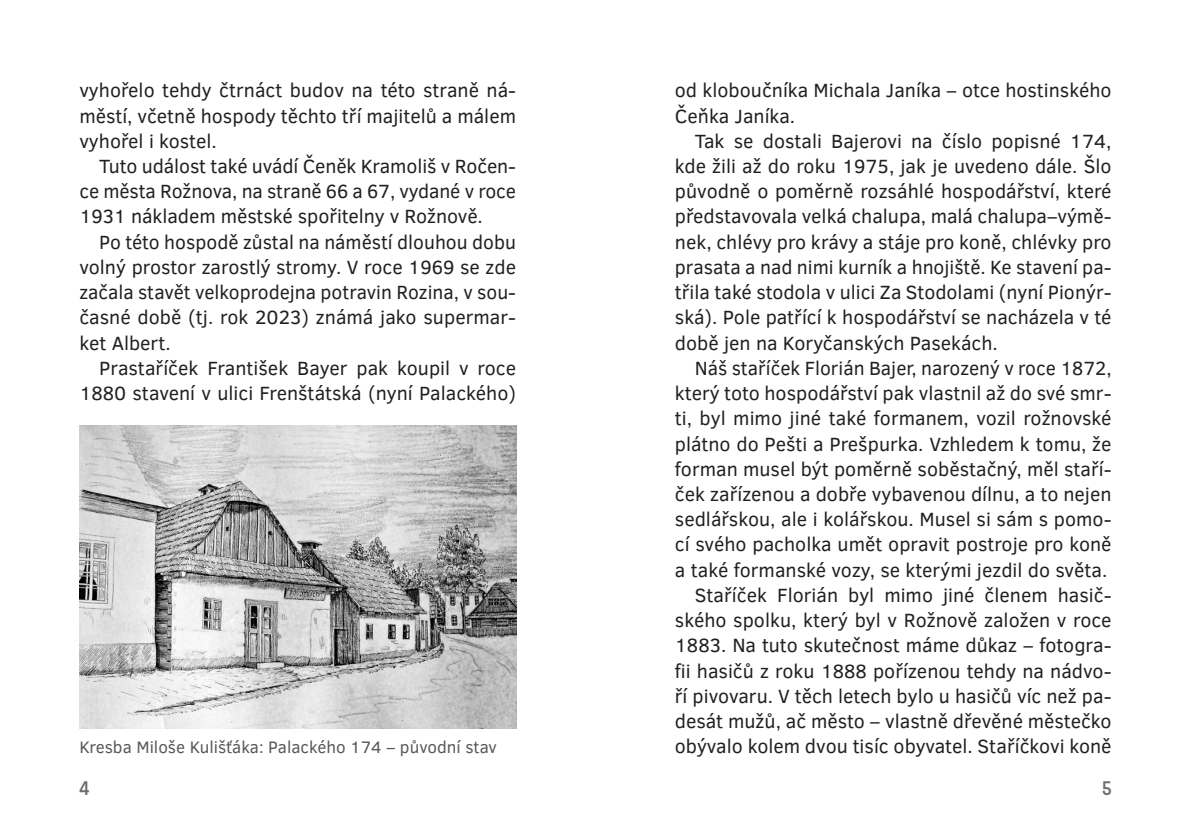
<style>
.page{position:relative;width:1191px;height:840px;background:#fff}
.page>*{position:absolute;margin:0;border:0;box-sizing:border-box;transform-origin:0 0}
.Text-deleni-Lepsi-me{font:19.6px/25.2px "Clear Sans";color:#231f20;text-align:justify}
.t1{font:600 19.6px "Ladislav";color:#6c6d70}
.Popiska_fota{font:17px "Clear Sans";color:#57585a}
</style>
<div class="page">
<img style="left:79px;top:425px;width:437px;height:302px">
<p class="Text-deleni-Lepsi-me" style="left:79px;top:78px;width:438px">vyhořelo tehdy čtrnáct budov na této straně ná&shy;městí, včetně hospody těchto tří majitelů a málem vyhořel i kostel.</p>
<p class="Text-deleni-Lepsi-me" style="left:79px;top:153px;width:438px;text-indent:20px">Tuto událost také uvádí Čeněk Kramoliš v Ročen&shy;ce města Rožnova, na straně 66 a 67, vydané v roce 1931 nákladem městské spořitelny v Rožnově.</p>
<p class="Text-deleni-Lepsi-me" style="left:79px;top:229px;width:438px;text-indent:20px">Po této hospodě zůstal na náměstí dlouhou dobu volný prostor zarostlý stromy. V roce 1969 se zde začala stavět velkoprodejna potravin Rozina, v sou&shy;časné době (tj. rok 2023) známá jako supermar&shy;ket Albert.</p>
<p class="Text-deleni-Lepsi-me" style="left:79px;top:355px;width:438px;text-align:right">Prastaříček František Bayer pak koupil v roce<br>1880 stavení v ulici Frenštátská (nyní Palackého)</p>
<p class="Text-deleni-Lepsi-me" style="left:675px;top:78px;width:438px">od kloboučníka Michala Janíka – otce hostinského<br>Čeňka Janíka.</p>
<p class="Text-deleni-Lepsi-me" style="left:675px;top:128px;width:438px;text-indent:20px">Tak se dostali Bajerovi na číslo popisné 174, kde žili až do roku 1975, jak je uvedeno dále. Šlo původně o poměrně rozsáhlé hospodářství, které představovala velká chalupa, malá chalupa–výmě&shy;nek, chlévy pro krávy a stáje pro koně, chlévky pro prasata a nad nimi kurník a hnojiště. Ke stavení pa&shy;třila také stodola v ulici Za Stodolami (nyní Pionýr&shy;ská). Pole patřící k hospodářství se nacházela v té době jen na Koryčanských Pasekách.</p>
<p class="Text-deleni-Lepsi-me" style="left:675px;top:355px;width:438px;text-indent:20px">Náš staříček Florián Bajer, narozený v roce 1872, který toto hospodářství pak vlastnil až do své smr&shy;ti, byl mimo jiné také formanem, vozil rožnovské plátno do Pešti a Prešpurka. Vzhledem k tomu, že forman musel být poměrně soběstačný, měl staří&shy;ček zařízenou a dobře vybavenou dílnu, a to nejen sedlářskou, ale i kolářskou. Musel si sám s pomo&shy;cí svého pacholka umět opravit postroje pro koně a také formanské vozy, se kterými jezdil do světa.</p>
<p class="Text-deleni-Lepsi-me" style="left:675px;top:582px;width:438px;text-indent:20px">Staříček Florián byl mimo jiné členem hasič&shy;ského spolku, který byl v Rožnově založen v roce 1883. Na tuto skutečnost máme důkaz – fotogra&shy;fii hasičů z roku 1888 pořízenou tehdy na nádvo&shy;ří pivovaru. V těch letech bylo u hasičů víc než pa&shy;desát mužů, ač město – vlastně dřevěné městečko</p>
<p class="Popiska_fota" style="left:79px;top:735px;width:419px">Kresba Miloše Kulišťáka: Palackého 174 – původní stav</p>
<p class="Text-deleni-Lepsi-me" style="left:675px;top:733px;width:438px">obývalo kolem dvou tisíc obyvatel. Staříčkovi koně</p>
<p class="t1" style="left:79px;top:775px;width:12px">4</p>
<p class="t1" style="left:1102px;top:775px;width:11px">5</p>
</div>
